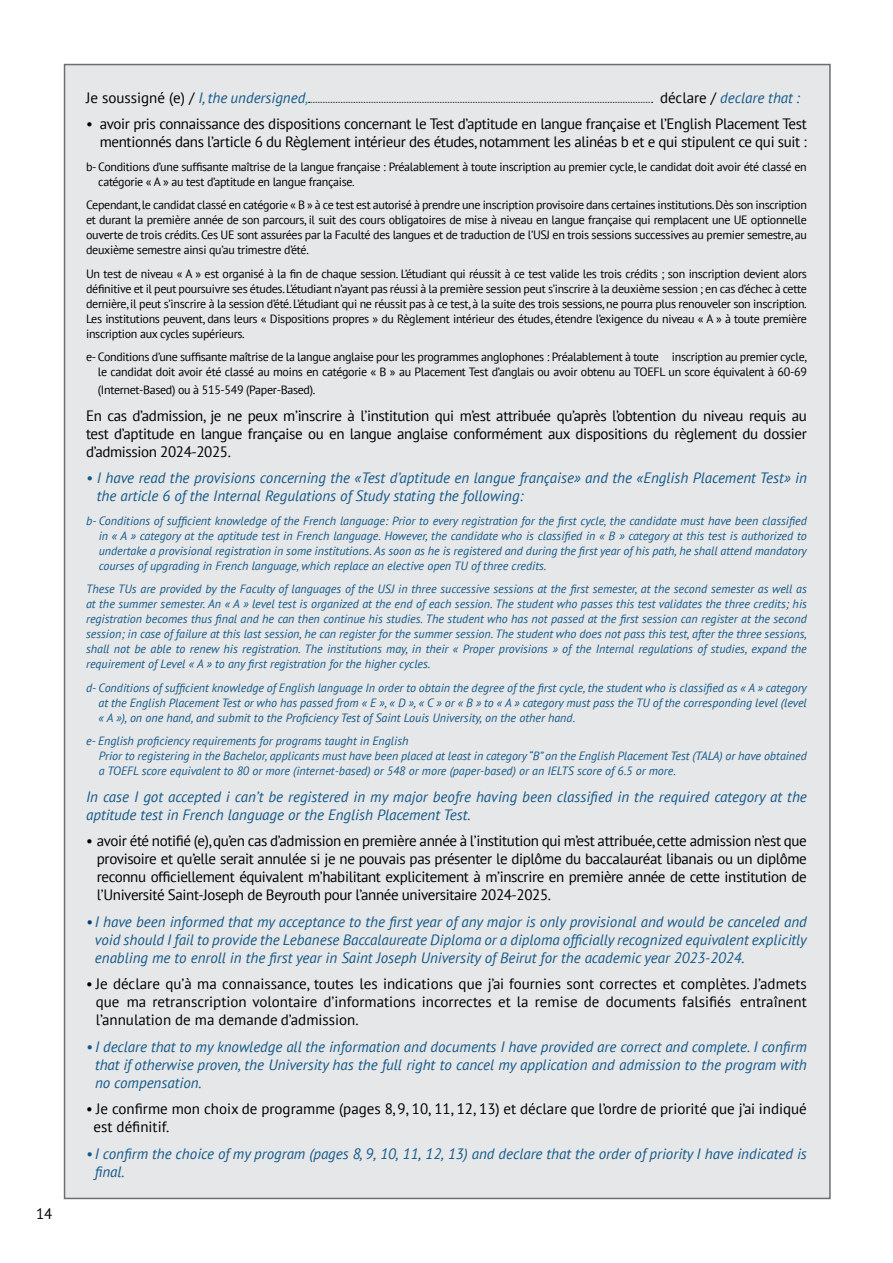
<style>
.page{position:relative;width:893px;height:1263px;background:#fff}
.page>*{position:absolute;margin:0;border:0;box-sizing:border-box;transform-origin:0 0}
.t1{font:15px/18px "PT Sans";letter-spacing:-.025em;color:#000;text-align:justify}
.t2{font:italic 15px/18px "PT Sans";color:#145989}
.t3{font:15px/18px "PT Sans";color:#000}
.t4{font:italic 12px/15px "PT Sans";color:#145989;text-align:justify}
.t5{font:12px/15px "PT Sans";letter-spacing:-.025em;color:#000;text-align:justify}
.s1{font-style:normal;color:#000}
.s2{color:#00a2a3}
.s3{color:#004173}
</style>
<div class="page">
<div style="left:64px;top:64px;width:767px;height:1135px;background:#e6e7e8;border:2px solid #6d6e71"></div>
<svg style="left:309px;top:102px;width:344px;height:1px"></svg>
<p class="t1" style="left:36px;top:1204px;width:18px">14</p>
<p class="t2" style="left:86px;top:88px;width:224px"><span class="s1">Je soussigné (e) /</span> I, the undersigned<span class="s2">,</span></p>
<p class="t2" style="left:660px;top:88px;width:141px"><span class="s1">déclare /</span> declare that :</p>
<p class="t1" style="left:86px;top:115px;width:722px;text-align:right">• avoir pris connaissance des dispositions concernant le Test d’aptitude en langue française et l’English Placement Test mentionnés dans l’article 6 du Règlement intérieur des études, notamment les alinéas b et e qui stipulent ce qui suit :</p>
<p class="t5" style="left:98px;top:159px;width:710px;text-indent:-12px">b- Conditions d’une suffisante maîtrise de la langue française : Préalablement à toute inscription au premier cycle, le candidat doit avoir été classé en catégorie « A » au test d’aptitude en langue française.</p>
<p class="t5" style="left:86px;top:197px;width:722px">Cependant, le candidat classé en catégorie « B » à ce test est autorisé à prendre une inscription provisoire dans certaines institutions. Dès son inscription et durant la première année de son parcours, il suit des cours obligatoires de mise à niveau en langue française qui remplacent une UE optionnelle ouverte de trois crédits. Ces UE sont assurées par la Faculté des langues et de traduction de l’USJ en trois sessions successives au premier semestre, au deuxième semestre ainsi qu’au trimestre d’été.</p>
<p class="t5" style="left:86px;top:266px;width:722px">Un test de niveau « A » est organisé à la fin de chaque session. L’étudiant qui réussit à ce test valide les trois crédits ; son inscription devient alors définitive et il peut poursuivre ses études. L’étudiant n’ayant pas réussi à la première session peut s’inscrire à la deuxième session ; en cas d’échec à cette dernière, il peut s’inscrire à la session d’été. L’étudiant qui ne réussit pas à ce test, à la suite des trois sessions, ne pourra plus renouveler son inscription.<br>Les institutions peuvent, dans leurs « Dispositions propres » du Règlement intérieur des études, étendre l’exigence du niveau « A » à toute première inscription aux cycles supérieurs.</p>
<p class="t5" style="left:86px;top:349px;width:722px;text-align:right">e- Conditions d’une suffisante maîtrise de la langue anglaise pour les programmes anglophones : Préalablement à toute inscription au premier cycle, le candidat doit avoir été classé au moins en catégorie « B » au Placement Test d’anglais ou avoir obtenu au TOEFL un score équivalent à 60-69</p>
<p class="t5" style="left:98px;top:382px;width:219px">(Internet-Based) ou à 515-549 (Paper-Based).</p>
<p class="t1" style="left:86px;top:406px;width:722px">En cas d’admission, je ne peux m’inscrire à l’institution qui m’est attribuée qu’après l’obtention du niveau requis au test d’aptitude en langue française ou en langue anglaise conformément aux dispositions du règlement du dossier d’admission 2024-2025.</p>
<p class="t2" style="left:97px;top:469px;width:711px;text-indent:-11px">• I have read the provisions concerning the «Test d’aptitude en langue française» and the «English Placement Test» in the article 6 of the Internal Regulations of Study stating the following:</p>
<p class="t4" style="left:99px;top:513px;width:710px;text-indent:-13px">b- Conditions of sufficient knowledge of the French language: Prior to every registration for the first cycle, the candidate must have been classified in « A » category at the aptitude test in French language. However, the candidate who is classified in « B » category at this test is authorized to undertake a provisional registration in some institutions. As soon as he is registered and during the first year of his path, he shall attend mandatory courses of upgrading in French language, which replace an elective open TU of three credits.</p>
<p class="t4" style="left:86px;top:581px;width:722px">These TUs are provided by the Faculty of languages of the USJ in three successive sessions at the first semester, at the second semester as well as at the summer semester. An « A » level test is organized at the end of each session. The student who passes this test validates the three credits; his registration becomes thus final and he can then continue his studies. The student who has not passed at the first session can register at the second session; in case of failure at this last session, he can register for the summer session. The student who does not pass this test, after the three sessions, shall not be able to renew his registration. The institutions may, in their « Proper provisions » of the Internal regulations of studies, expand the requirement of Level « A » to any first registration for the higher cycles.</p>
<p class="t4" style="left:99px;top:680px;width:710px;text-indent:-13px">d- Conditions of sufficient knowledge of English language In order to obtain the degree of the first cycle, the student who is classified as « A » category at the English Placement Test or who has passed from « E », « D », « C » or « B » to « A » category must pass the TU of the corresponding level (level « A »), on one hand, and submit to the Proficiency Test of Saint Louis University, on the other hand.</p>
<p class="t4" style="left:99px;top:733px;width:709px;text-align:left;text-indent:-13px">e- English proficiency requirements for programs taught in English<br>Prior to registering in the Bachelor, applicants must have been placed at least in category “B” on the English Placement Test (TALA) or have obtained a TOEFL score equivalent to 80 or more (internet-based) or 548 or more (paper-based) or an IELTS score of 6.5 or more.</p>
<p class="t2" style="left:86px;top:787px;width:722px">In case I got accepted i can’t be registered in my major beofre having been classified in the required category at the aptitude test in French language or the English Placement Test.</p>
<p class="t1" style="left:97px;top:832px;width:711px;text-indent:-11px">• avoir été notifié (e), qu’en cas d’admission en première année à l’institution qui m’est attribuée, cette admission n’est que provisoire et qu’elle serait annulée si je ne pouvais pas présenter le diplôme du baccalauréat libanais ou un diplôme reconnu officiellement équivalent m’habilitant explicitement à m’inscrire en première année de cette institution de l’Université Saint-Joseph de Beyrouth pour l’année universitaire 2024-2025.</p>
<p class="t2" style="left:95px;top:912px;width:713px;text-align:justify;text-indent:-9px"><span class="s3">•</span> I have been informed that my acceptance to the first year of any major is only provisional and would be canceled and void should I fail to provide the Lebanese Baccalaureate Diploma or a diploma officially recognized equivalent explicitly enabling me to enroll in the first year in Saint Joseph University of Beirut for the academic year 2023-2024.</p>
<p class="t1" style="left:96px;top:975px;width:713px;text-indent:-10px">• Je déclare qu’à ma connaissance, toutes les indications que j’ai fournies sont correctes et complètes. J’admets que ma retranscription volontaire d’informations incorrectes et la remise de documents falsifiés entraînent l’annulation de ma demande d’admission.</p>
<p class="t2" style="left:95px;top:1037px;width:713px;text-align:justify;text-indent:-9px">• I declare that to my knowledge all the information and documents I have provided are correct and complete. I confirm that if otherwise proven, the University has the full right to cancel my application and admission to the program with no compensation.</p>
<p class="t3" style="left:94px;top:1100px;width:715px;text-indent:-7px">• Je confirme mon choix de programme (pages 8, 9, 10, 11, 12, 13) et déclare que l’ordre de priorité que j’ai indiqué est définitif.</p>
<p class="t2" style="left:95px;top:1144px;width:714px;text-indent:-9px">• I confirm the choice of my program (pages 8, 9, 10, 11, 12, 13) and declare that the order of priority I have indicated is final.</p>
</div>
